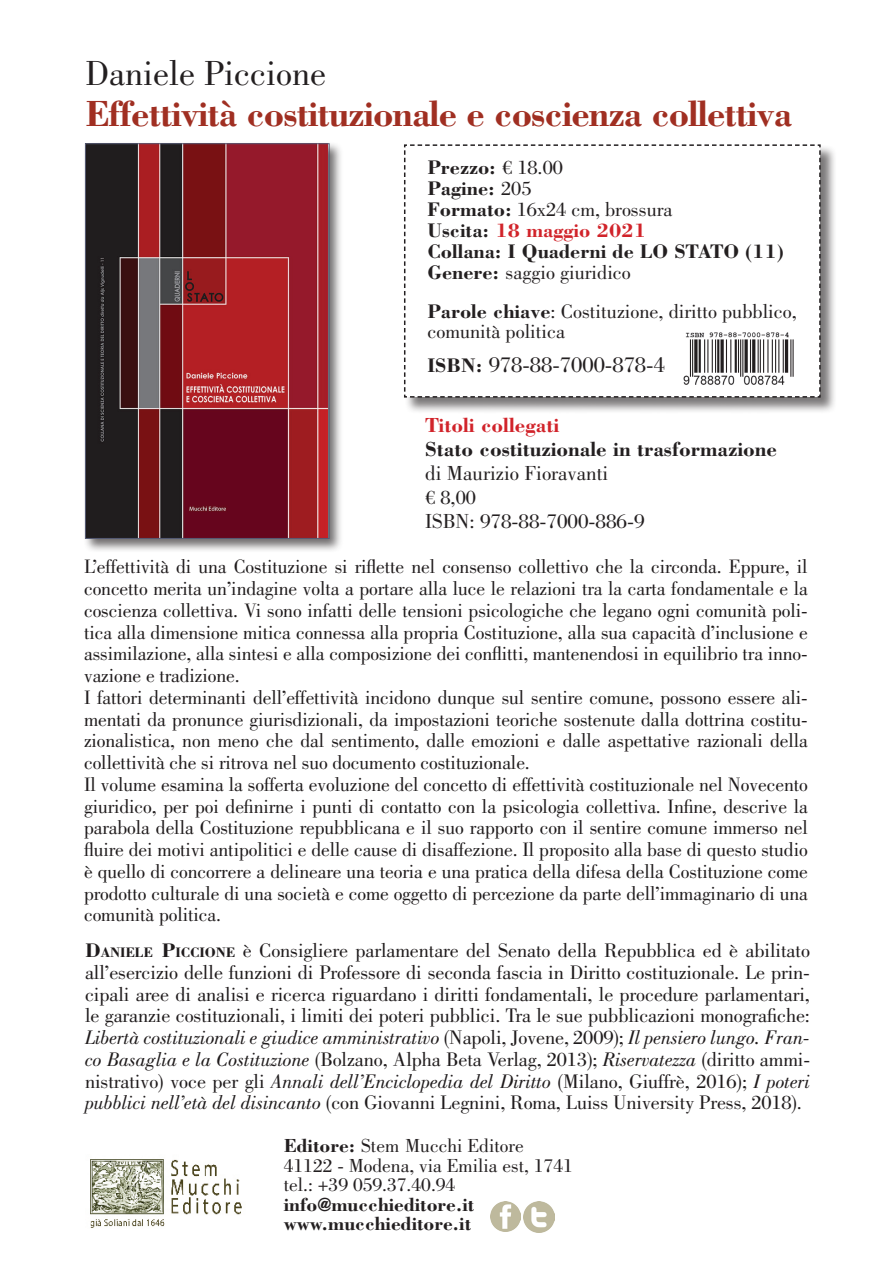
<style>
.page{position:relative;width:893px;height:1263px;background:#fff}
.page>*{position:absolute;margin:0;border:0;box-sizing:border-box;transform-origin:0 0}
.t1{font:700 37.5px "Bodoni Std";letter-spacing:-.025em;color:#a02f22}
.t2{font:36px "Bodoni Std";color:#231f20}
.t3{font:22.5px "Bodoni Std";color:#231f20}
.t4{font:21px "Bodoni Std";color:#231f20}
.t5{font:700 21px "Bodoni Std";color:#231f20}
.t6{font:700 21px "Bodoni Std";color:#d1232a}
.t7{font:20.25px/21.8px "Bodoni Std";letter-spacing:-.005em;color:#1f1b1c;text-align:justify}
.t8{font:700 20.25px/21px "Bodoni Std";color:#231f20}
.t9{font:20.25px/19.5px "Bodoni Std";color:#231f20}
.t10{font:20.1px/21.8px "Bodoni Std";letter-spacing:-.005em;color:#1f1b1c}
.t11{font:19.5px/19.5px "Bodoni Std";color:#231f20}
.t12{font:700 19.5px/19.5px "Bodoni Std";color:#231f20}
.s1{font-weight:400}
.s2{color:#d1232a}
.s3{font-weight:700}
.s4{font-weight:700;font-size:20.25px}
.s5{font-weight:700;font-size:14.1px}
.s6{font-style:italic}
</style>
<div class="page">
<div style="left:83px;top:141px;width:261px;height:412px;background:#231f20;opacity:.65"></div>
<img style="left:87px;top:145px;width:240px;height:392px">
<div style="left:85px;top:143px;width:245px;height:396px;border:1px solid #575c76"></div>
<img style="left:490px;top:1201px;width:30px;height:30px">
<img style="left:523px;top:1201px;width:32px;height:31px">
<div style="left:405px;top:145px;width:432px;height:269px;background:#231f20;opacity:.6"></div>
<svg style="left:404px;top:144px;width:417px;height:254px"></svg>
<img style="left:90px;top:1159px;width:152px;height:69px">
<img style="left:684px;top:332px;width:109px;height:55px">
<h2 class="t2" style="left:85px;top:53px;width:242px">Daniele Piccione</h2>
<h1 class="t1" style="left:85px;top:91px;width:709px">Effettività costituzionale e coscienza collettiva</h1>
<p class="t8" style="left:427px;top:156px;width:358px">Prezzo: <span class="s1">€ 18.00<br></span>Pagine: <span class="s1">205<br></span>Formato: <span class="s1">16x24 cm, brossura<br></span>Uscita: <span class="s2">18 maggio 2021<br></span>Collana: I Quaderni de LO STATO (11)<br>Genere: <span class="s1">saggio giuridico</span></p>
<p class="t9" style="left:427px;top:302px;width:371px"><span class="s3">Parole chiave</span>: Costituzione, diritto pubblico, comunità politica</p>
<p class="t3" style="left:427px;top:352px;width:239px"><span class="s4">ISBN:</span> 978-88-7000-878-4</p>
<p class="t6" style="left:425px;top:412px;width:136px">Titoli collegati</p>
<p class="t5" style="left:425px;top:436px;width:353px">Stato costituzionale in trasformazione</p>
<p class="t4" style="left:425px;top:462px;width:185px">di Maurizio Fioravanti</p>
<p class="t9" style="left:425px;top:488px;width:52px">€ 8,00</p>
<p class="t4" style="left:425px;top:510px;width:221px">ISBN: 978-88-7000-886-9</p>
<p class="t10" style="left:84px;top:556px;width:725px">L’effettività di una Costituzione si riflette nel consenso collettivo che la circonda. Eppure, il concetto merita un’indagine volta a portare alla luce le relazioni tra la carta fondamentale e la coscienza collettiva. Vi sono infatti delle tensioni psicologiche che legano ogni comunità poli&shy;tica alla dimensione mitica connessa alla propria Costituzione, alla sua capacità d’inclusione e assimilazione, alla sintesi e alla composizione dei conflitti, mantenendosi in equilibrio tra inno&shy;vazione e tradizione.<br>I fattori determinanti dell’effettività incidono dunque sul sentire comune, possono essere ali&shy;mentati da pronunce giurisdizionali, da impostazioni teoriche sostenute dalla dottrina costitu&shy;zionalistica, non meno che dal sentimento, dalle emozioni e dalle aspettative razionali della collettività che si ritrova nel suo documento costituzionale.<br>Il volume esamina la sofferta evoluzione del concetto di effettività costituzionale nel Novecento giuridico, per poi definirne i punti di contatto con la psicologia collettiva. Infine, descrive la parabola della Costituzione repubblicana e il suo rapporto con il sentire comune immerso nel fluire dei motivi antipolitici e delle cause di disaffezione. Il proposito alla base di questo studio è quello di concorrere a delineare una teoria e una pratica della difesa della Costituzione come prodotto culturale di una società e come oggetto di percezione da parte dell’immaginario di una comunità politica.</p>
<p class="t7" style="left:85px;top:940px;width:727px"><span class="s3">D</span><span class="s5">ANIELE</span> <span class="s3">P</span><span class="s5">ICCIONE</span> è Consigliere parlamentare del Senato della Repubblica ed è abilitato all’esercizio delle funzioni di Professore di seconda fascia in Diritto costituzionale. Le prin&shy;cipali aree di analisi e ricerca riguardano i diritti fondamentali, le procedure parlamentari, le garanzie costituzionali, i limiti dei poteri pubblici. Tra le sue pubblicazioni monografiche:<br><span class="s6">Libertà costituzionali e giudice amministrativo</span> (Napoli, Jovene, 2009); <span class="s6">Il pensiero lungo. Fran&shy;co Basaglia e la Costituzione</span> (Bolzano, Alpha Beta Verlag, 2013); <span class="s6">Riservatezza</span> (diritto ammi&shy;nistrativo) voce per gli <span class="s6">Annali dell’Enciclopedia del Diritto</span> (Milano, Giuffrè, 2016); <span class="s6">I poteri pubblici nell’età del disincanto</span> (con Giovanni Legnini, Roma, Luiss University Press, 2018).</p>
<p class="t11" style="left:284px;top:1136px;width:291px"><span class="s3">Editore:</span> Stem Mucchi Editore<br>41122 - Modena, via Emilia est, 1741 tel.: +39 059.37.40.94</p>
<p class="t12" style="left:284px;top:1194px;width:192px">info@mucchieditore.it www.mucchieditore.it</p>
</div>
